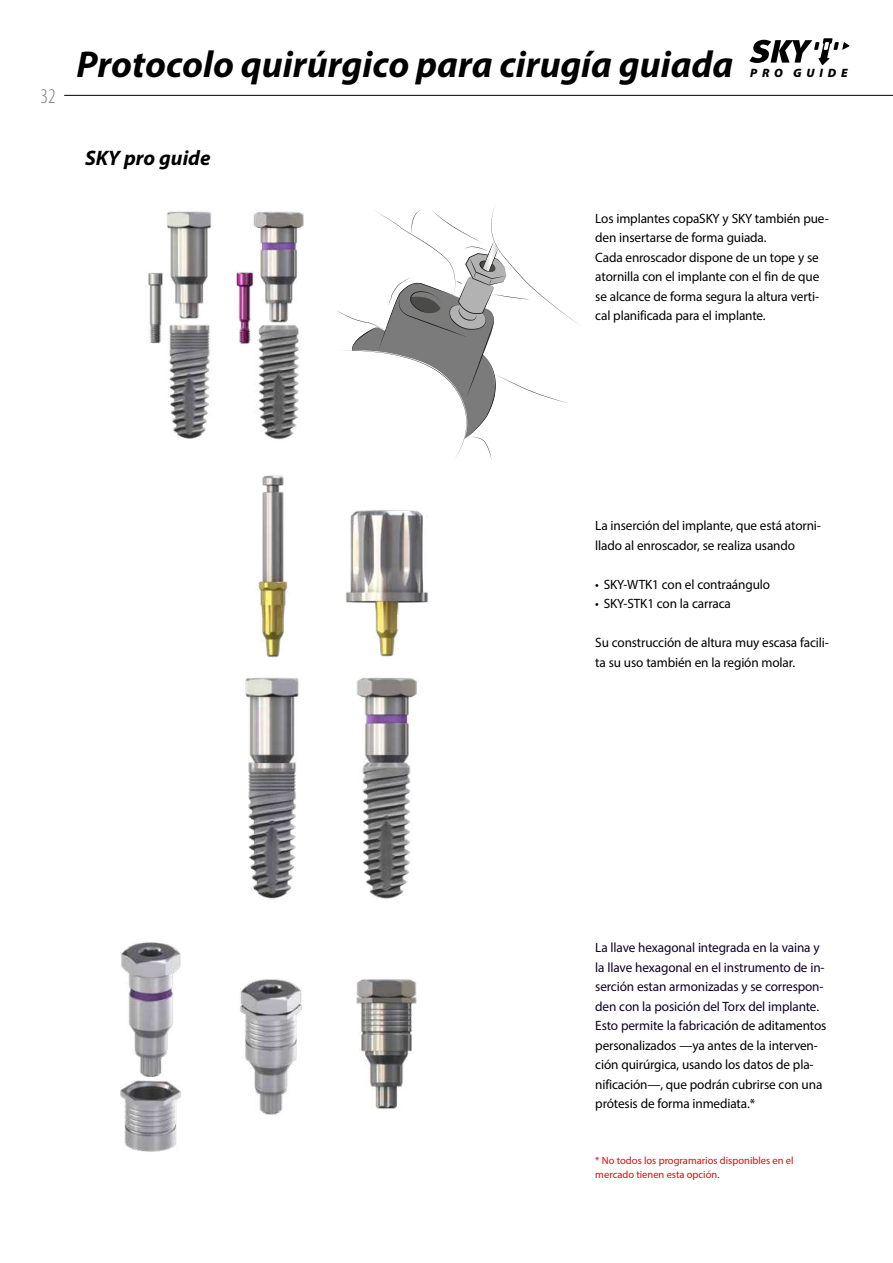
<style>
.page{position:relative;width:893px;height:1263px;background:#fff}
.page>*{position:absolute;margin:0;border:0;box-sizing:border-box;transform-origin:0 0}
.t1{font:italic 700 37.5px "Myriad Pro";color:#000}
.t2{font:italic 700 21px "Myriad Pro";color:#000}
.t3{font:300 condensed 21px "Myriad Pro";color:#7c7b7b}
.t4{font:13.5px/19.5px "Myriad Pro";letter-spacing:-.01em;color:#000}
.t5{font:13.5px/19.5px "Myriad Pro";letter-spacing:-.01em;color:#100025}
.t6{font:italic 900 12.15px "Myriad Pro";letter-spacing:.4em;color:#000}
.t7{font:10.5px/13.5px "Myriad Pro";color:#e30613}
.s1{color:#000}
</style>
<div class="page">
<svg style="left:749px;top:38px;width:101px;height:27px"></svg>
<img style="left:258px;top:475px;width:30px;height:183px">
<img style="left:345px;top:510px;width:83px;height:147px">
<img style="left:245px;top:677px;width:54px;height:82px">
<img style="left:248px;top:759px;width:48px;height:140px">
<img style="left:166px;top:211px;width:47px;height:229px">
<img style="left:356px;top:677px;width:61px;height:84px">
<img style="left:362px;top:761px;width:49px;height:138px">
<img style="left:253px;top:211px;width:51px;height:112px">
<img style="left:257px;top:324px;width:42px;height:116px">
<img style="left:236px;top:271px;width:18px;height:73px">
<img style="left:148px;top:272px;width:15px;height:72px">
<svg style="left:336px;top:207px;width:243px;height:252px"></svg>
<img style="left:121px;top:942px;width:60px;height:134px">
<img style="left:120px;top:1080px;width:61px;height:72px">
<img style="left:356px;top:979px;width:61px;height:130px">
<img style="left:240px;top:979px;width:62px;height:136px">
<hr style="left:64px;top:95px;width:829px;height:1px;background:#000">
<h2 class="t3" style="left:41px;top:83px;width:17px">32</h2>
<h1 class="t1" style="left:77px;top:50px;width:658px">Protocolo quirúrgico para cirugía guiada</h1>
<p class="t6" style="left:750px;top:66px;width:99px">PRO GUIDE</p>
<h2 class="t2" style="left:85px;top:149px;width:127px">SKY pro guide</h2>
<p class="t4" style="left:595px;top:209px;width:235px">Los implantes copaSKY y SKY también pue&shy;den insertarse de forma guiada.<br>Cada enroscador dispone de un tope y se atornilla con el implante con el fin de que se alcance de forma segura la altura verti&shy;cal planificada para el implante.</p>
<p class="t4" style="left:595px;top:516px;width:227px">La inserción del implante, que está atorni&shy;llado al enroscador, se realiza usando</p>
<p class="t4" style="left:595px;top:575px;width:176px">• SKY-WTK1 con el contraángulo</p>
<p class="t4" style="left:595px;top:594px;width:137px">• SKY-STK1 con la carraca</p>
<p class="t4" style="left:595px;top:633px;width:235px">Su construcción de altura muy escasa facili&shy;ta su uso también en la región molar.</p>
<p class="t5" style="left:595px;top:938px;width:233px">La llave hexagonal integrada en la vaina y la llave hexagonal en el instrumento de in&shy;serción estan armonizadas y se correspon&shy;den con la posición del Torx del implante.<br>Esto permite la fabric<span class="s1">ación de aditamentos personalizados —ya antes de la interven&shy;ción quirúrgica, usando los datos de pla&shy;nificación—, que podrán cubrirse con una prótesis de forma inmediata.*</span></p>
<p class="t7" style="left:595px;top:1154px;width:200px">* No todos los programarios disponibles en el mercado tienen esta opción.</p>
</div>
